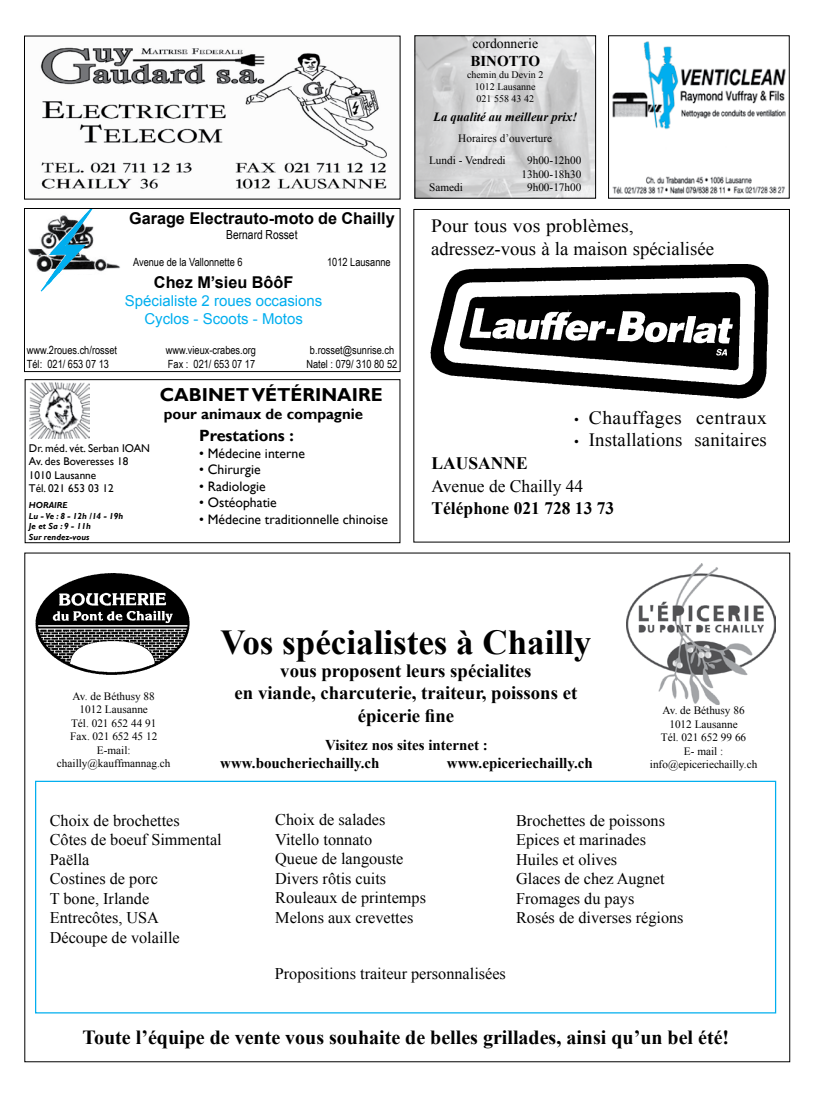
<style>
.page{position:relative;width:815px;height:1099px;background:#fff}
.page>*{position:absolute;margin:0;border:0;box-sizing:border-box;transform-origin:0 0}
.t1{font:700 35px "Times New Roman";color:#000}
.t2{font:700 20px "Times New Roman";color:#000}
.t3{font:700 18.75px/22.5px "Times New Roman";color:#000;text-align:center}
.t4{font:18.75px/22.5px "Times New Roman";letter-spacing:.005em;color:#000;scale:1.05 1}
.t5{font:18.75px "Times New Roman";letter-spacing:.005em;color:#000}
.t6{font:700 18.75px "Gill Sans";color:#000}
.t7{font:700 17.5px "Times New Roman";color:#000}
.t8{font:17.5px "Times New Roman";color:#000}
.t9{font:16.25px/19.5px "Times New Roman";color:#000}
.t10{font:700 16.25px "Arial";color:#000}
.t11{font:700 16.25px "Gill Sans";color:#000}
.t12{font:700 15px/18px "Times New Roman";color:#000}
.t13{font:15px/18px "Arial";color:#00aeef;text-align:center}
.t14{font:700 15px "Gill Sans";color:#000}
.t15{font:13.75px "Gill Sans";color:#000}
.t16{font:13.75px "Times New Roman";color:#000}
.t17{font:italic 700 12.5px "Times New Roman";color:#000}
.t18{font:12.5px "Arial Narrow";color:#000}
.t19{font:11.25px/13.5px "Times New Roman";color:#000;text-align:center}
.t20{font:11.25px "Arial Narrow";color:#000}
.t21{font:11.25px/13.5px "Gill Sans";color:#000}
.t22{font:10px/12px "Times New Roman";color:#000;text-align:center}
.t23{font:italic 700 8.75px/10.5px "Gill Sans";color:#000}
.s1{font-size:13.75px}
</style>
<div class="page">
<img style="left:40px;top:47px;width:347px;height:142px">
<img style="left:28px;top:248px;width:92px;height:24px">
<svg style="left:37px;top:210px;width:64px;height:82px"></svg>
<div style="left:24px;top:208px;width:376px;height:164px;border:1px solid #000"></div>
<div style="left:35px;top:780px;width:741px;height:233px;border:1px solid #00aeef"></div>
<img style="left:35px;top:573px;width:155px;height:102px">
<img style="left:627px;top:563px;width:148px;height:141px">
<img style="left:612px;top:41px;width:174px;height:153px">
<div style="left:608px;top:35px;width:182px;height:163px;border:1px solid #000"></div>
<img style="left:29px;top:383px;width:61px;height:55px">
<div style="left:25px;top:379px;width:375px;height:164px;border:1px solid #000"></div>
<img style="left:430px;top:264px;width:339px;height:135px">
<div style="left:413px;top:209px;width:377px;height:333px;border:1px solid #000"></div>
<img style="left:417px;top:37px;width:177px;height:159px">
<div style="left:415px;top:35px;width:181px;height:163px;border:1px solid #000"></div>
<p class="t16" style="left:472px;top:34px;width:67px">cordonnerie</p>
<p class="t12" style="left:470px;top:51px;width:71px">BINOTTO</p>
<p class="t22" style="left:467px;top:68px;width:78px">chemin du Devin 2<br>1012 Lausanne<br>021 558 43 42</p>
<p class="t19" style="left:429px;top:126px;width:125px;line-height:22.5px;text-align:left;text-indent:29px">Horaires d’ouverture<br>Lundi - Vendredi</p>
<p class="t17" style="left:433px;top:108px;width:145px">La qualité au meilleur prix!</p>
<p class="t19" style="left:521px;top:153px;width:61px">9h00-12h00<br>13h00-18h30</p>
<p class="t10" style="left:129px;top:207px;width:267px">Garage Electrauto-moto de Chailly</p>
<p class="t18" style="left:226px;top:225px;width:73px">Bernard Rosset</p>
<p class="t20" style="left:133px;top:254px;width:111px">Avenue de la Vallonnette 6</p>
<p class="t20" style="left:327px;top:254px;width:65px">1012 Lausanne</p>
<p class="t10" style="left:154px;top:271px;width:141px">Chez M’sieu BôôF</p>
<p class="t13" style="left:125px;top:292px;width:199px">Spécialiste 2 roues occasions<br>Cyclos - Scoots - Motos</p>
<p class="t20" style="left:27px;top:342px;width:92px">www.2roues.ch/rosset</p>
<p class="t20" style="left:166px;top:342px;width:92px">www.vieux-crabes.org</p>
<p class="t20" style="left:310px;top:342px;width:86px">b.rosset@sunrise.ch</p>
<p class="t20" style="left:27px;top:355px;width:84px">Tél: 021/ 653 07 13</p>
<p class="t20" style="left:168px;top:355px;width:89px">Fax : 021/ 653 07 17</p>
<p class="t20" style="left:306px;top:355px;width:92px">Natel : 079/ 310 80 52</p>
<p class="t21" style="left:29px;top:441px;width:123px">Dr. méd. vét. Serban IOAN<br>Av. des Boveresses 18<br>1010 Lausanne<br>Tél. 021 653 03 12</p>
<p class="t23" style="left:29px;top:500px;width:96px">HORAIRE<br>Lu - Ve : 8 - 12h /14 - 19h<br>Je et Sa : 9 - 11h<br>Sur rendez-vous</p>
<p class="t6" style="left:160px;top:383px;width:225px">CABINET VÉTÉRINAIRE</p>
<p class="t14" style="left:164px;top:404px;width:201px">pour animaux de compagnie</p>
<p class="t11" style="left:199px;top:426px;width:96px">Prestations :</p>
<p class="t15" style="left:199px;top:445px;width:107px">• Médecine interne</p>
<p class="t15" style="left:199px;top:461px;width:63px">• Chirurgie</p>
<p class="t15" style="left:199px;top:478px;width:68px">• Radiologie</p>
<p class="t15" style="left:199px;top:494px;width:79px">• Ostéophatie</p>
<p class="t15" style="left:199px;top:511px;width:191px">• Médecine traditionnelle chinoise</p>
<p class="t19" style="left:429px;top:180px;width:35px">Samedi</p>
<p class="t19" style="left:527px;top:180px;width:56px">9h00-17h00</p>
<p class="t4" style="left:431px;top:214px;width:271px">Pour tous vos problèmes, adressez-vous à la maison spécialisée</p>
<p class="t4" style="left:574px;top:405px;width:185px"><span class="s1">•</span> Chauffages centraux</p>
<p class="t5" style="left:574px;top:427px;width:194px"><span class="s1">•</span> Installations sanitaires</p>
<p class="t7" style="left:432px;top:451px;width:98px">LAUSANNE</p>
<p class="t8" style="left:432px;top:474px;width:153px">Avenue de Chailly 44</p>
<p class="t7" style="left:432px;top:496px;width:184px">Téléphone 021 728 13 73</p>
<p class="t19" style="left:57px;top:689px;width:115px">Av. de Béthusy 88<br>1012 Lausanne<br>Tél. 021 652 44 91<br>Fax. 021 652 45 12<br>E-mail: chailly@kauffmannag.ch</p>
<h1 class="t1" style="left:220px;top:617px;width:373px">Vos spécialistes à Chailly</h1>
<p class="t3" style="left:235px;top:658px;width:344px">vous proposent leurs spécialites<br>en viande, charcuterie, traiteur, poissons et épicerie fine</p>
<p class="t12" style="left:220px;top:735px;width:269px;text-indent:105px">Visitez nos sites internet : www.boucheriechailly.ch</p>
<p class="t12" style="left:447px;top:753px;width:147px">www.epiceriechailly.ch</p>
<p class="t19" style="left:650px;top:703px;width:109px">Av. de Béthusy 86<br>1012 Lausanne<br>Tél. 021 652 99 66<br>E- mail : info@epiceriechailly.ch</p>
<p class="t9" style="left:50px;top:809px;width:173px">Choix de brochettes<br>Côtes de boeuf Simmental<br>Paëlla<br>Costines de porc<br>T bone, Irlande<br>Entrecôtes, USA<br>Découpe de volaille</p>
<p class="t9" style="left:275px;top:809px;width:152px">Choix de salades<br>Vitello tonnato<br>Queue de langouste<br>Divers rôtis cuits<br>Rouleaux de printemps<br>Melons aux crevettes</p>
<p class="t9" style="left:516px;top:809px;width:169px">Brochettes de poissons<br>Epices et marinades<br>Huiles et olives<br>Glaces de chez Augnet<br>Fromages du pays<br>Rosés de diverses régions</p>
<p class="t9" style="left:275px;top:963px;width:233px">Propositions traiteur personnalisées</p>
<p class="t2" style="left:83px;top:1022px;width:648px">Toute l’équipe de vente vous souhaite de belles grillades, ainsi qu’un bel été!</p>
</div>
